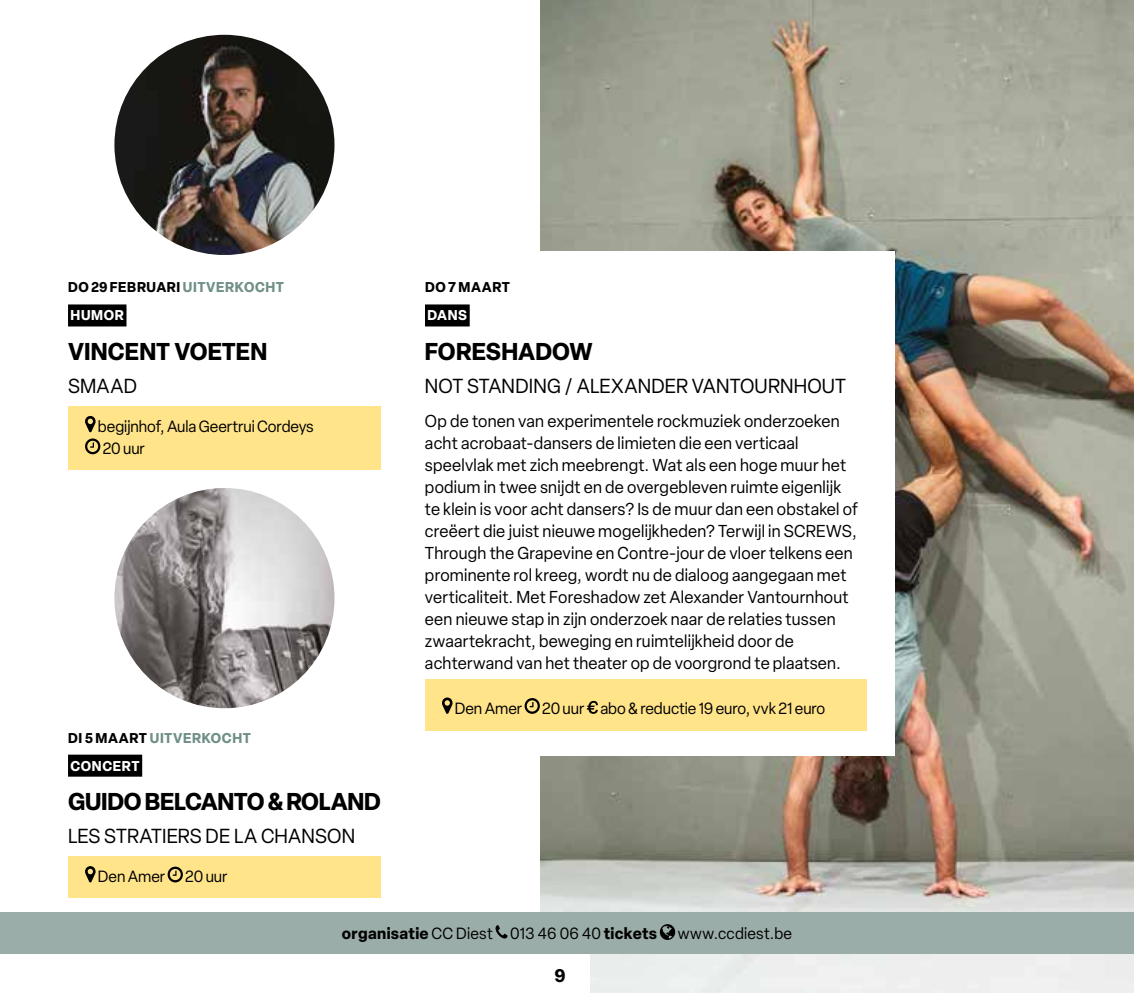
<style>
.page{position:relative;width:1134px;height:993px;background:#fff}
.page>*{position:absolute;margin:0;border:0;box-sizing:border-box;transform-origin:0 0}
.t1{font:700 24px "Elza";letter-spacing:-.005em;color:#000}
.t2{font:20px "Elza";letter-spacing:.01em;color:#000}
.t3{font:700 18px "Elza";color:#000}
.t4{font:17px/22px "Elza";letter-spacing:.015em;color:#000}
.t5{font:16px/22px "Elza";color:#000}
.t6{font:700 16px "Elza";letter-spacing:.02em;color:#000}
.t7{font:16px "Elza";letter-spacing:.02em;color:#000}
.t8{font:700 14px/28px "Elza";letter-spacing:.045em;color:#000}
.t9{font:700 14px/28px "Elza";letter-spacing:.045em;color:#6f8f87}
.t10{font:700 14px "Elza";color:#fff}
.s1{color:#6f8f87}
.s2{color:#fff}
.s3{color:#000}
.s4{font-weight:400}
</style>
<div class="page">
<img style="left:540px;top:0;width:594px;height:992px">
<div style="left:530px;top:952px;width:60px;height:40px;background:#fff"></div>
<div style="left:68px;top:304px;width:58px;height:22px;background:#000"></div>
<div style="left:68px;top:405px;width:313px;height:64px;background:#ffe48a"></div>
<div style="left:68px;top:754px;width:74px;height:22px;background:#000"></div>
<div style="left:68px;top:855px;width:313px;height:42px;background:#ffe48a"></div>
<svg style="left:85px;top:416px;width:11px;height:16px"></svg>
<svg style="left:85px;top:438px;width:15px;height:16px"></svg>
<svg style="left:85px;top:866px;width:11px;height:16px"></svg>
<svg style="left:168px;top:866px;width:15px;height:16px"></svg>
<img style="left:114px;top:35px;width:220px;height:220px;border-radius:110px">
<img style="left:114px;top:488px;width:220px;height:220px;border-radius:110px">
<div style="left:397px;top:251px;width:498px;height:504px;background:#fff"></div>
<div style="left:425px;top:304px;width:45px;height:22px;background:#000"></div>
<div style="left:425px;top:679px;width:441px;height:52px;background:#ffe48a"></div>
<svg style="left:442px;top:697px;width:11px;height:16px"></svg>
<svg style="left:525px;top:698px;width:15px;height:15px"></svg>
<svg style="left:587px;top:700px;width:11px;height:13px"></svg>
<div style="left:0;top:911px;width:1134px;height:42px;background:#9bada8"></div>
<svg style="left:495px;top:925px;width:12px;height:13px"></svg>
<svg style="left:660px;top:924px;width:15px;height:15px"></svg>
<p class="t8" style="left:68px;top:273px;width:217px">DO 29 FEBRUARI <span class="s1">UITVERKOCHT<br></span><span class="s2">HUMOR</span></p>
<h1 class="t1" style="left:68px;top:334px;width:201px">VINCENT VOETEN</h1>
<p class="t2" style="left:68px;top:373px;width:70px">SMAAD</p>
<p class="t5" style="left:98px;top:415px;width:217px">begijnhof, Aula Geertrui Cordeys<br>20 uur</p>
<p class="t9" style="left:68px;top:723px;width:184px"><span class="s3">DI 5 MAART</span> UITVERKOCHT<br><span class="s2">CONCERT</span></p>
<h1 class="t1" style="left:68px;top:784px;width:314px">GUIDO BELCANTO &amp; ROLAND</h1>
<p class="t2" style="left:68px;top:823px;width:289px">LES STRATIERS DE LA CHANSON</p>
<p class="t5" style="left:98px;top:865px;width:69px">Den Amer</p>
<p class="t5" style="left:185px;top:865px;width:44px">20 uur</p>
<p class="t8" style="left:425px;top:273px;width:87px">DO 7 MAART</p>
<p class="t10" style="left:427px;top:305px;width:41px">DANS</p>
<h1 class="t1" style="left:425px;top:334px;width:169px">FORESHADOW</h1>
<p class="t2" style="left:425px;top:373px;width:423px">NOT STANDING / ALEXANDER VANTOURNHOUT</p>
<p class="t4" style="left:425px;top:409px;width:434px">Op de tonen van experimentele rockmuziek onderzoeken acht acrobaat-dansers de limieten die een verticaal speelvlak met zich meebrengt. Wat als een hoge muur het podium in twee snijdt en de overgebleven ruimte eigenlijk te klein is voor acht dansers? Is de muur dan een obstakel of creëert die juist nieuwe mogelijkheden? Terwijl in SCREWS, Through the Grapevine en Contre-jour de vloer telkens een prominente rol kreeg, wordt nu de dialoog aangegaan met verticaliteit. Met Foreshadow zet Alexander Vantournhout een nieuwe stap in zijn onderzoek naar de relaties tussen zwaartekracht, beweging en ruimtelijkheid door de achterwand van het theater op de voorgrond te plaatsen.</p>
<p class="t5" style="left:455px;top:697px;width:69px">Den Amer</p>
<p class="t5" style="left:542px;top:697px;width:285px">20 uur abo &amp; reductie 19 euro, vvk 21 euro</p>
<p class="t6" style="left:342px;top:921px;width:317px">organisatie <span class="s4">CC Diest 013 46 06 40</span> tickets</p>
<p class="t7" style="left:678px;top:922px;width:116px">www.ccdiest.be</p>
<p class="t3" style="left:554px;top:962px;width:13px">9</p>
</div>
